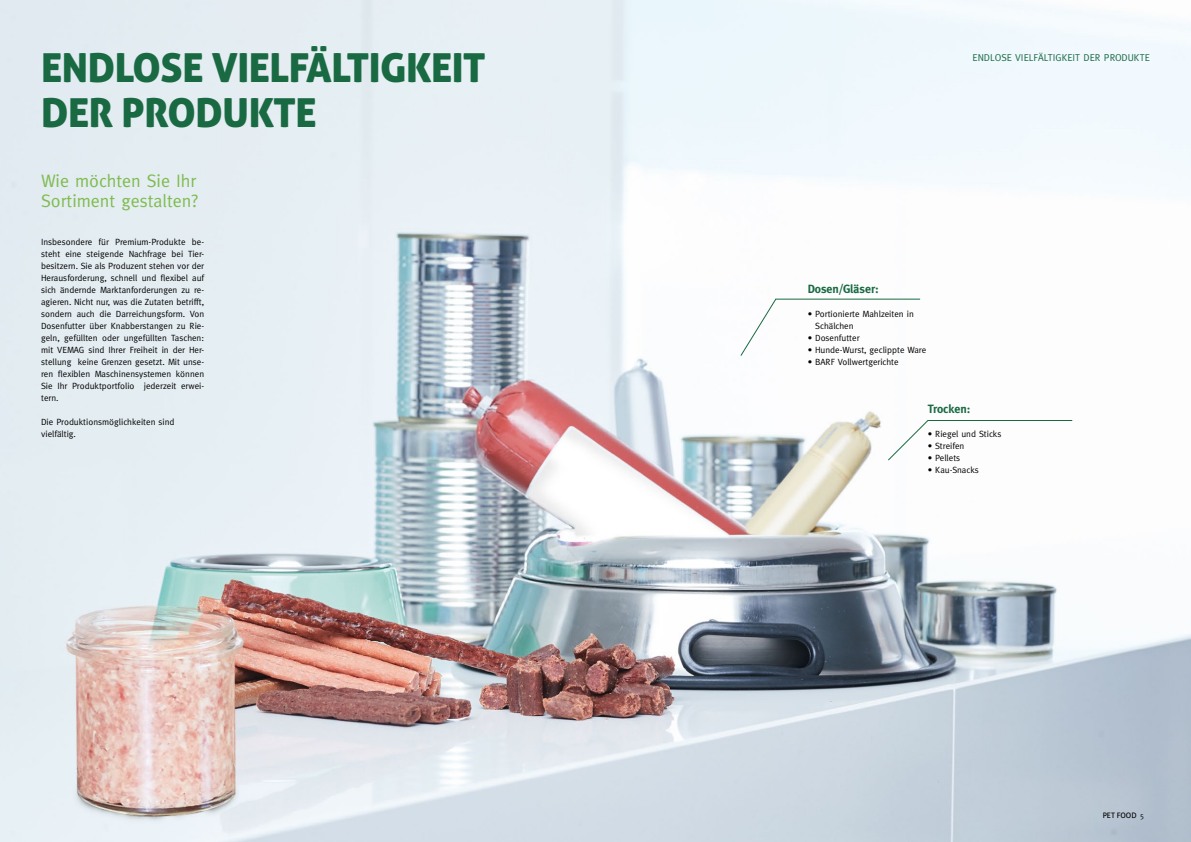
<style>
.page{position:relative;width:1191px;height:842px;background:#fff}
.page>*{position:absolute;margin:0;border:0;box-sizing:border-box;transform-origin:0 0}
.t1{font:40px/45px "Aller Display";letter-spacing:-.01em;color:#196a42}
.t2{font:18px/20px "Meta";color:#7fbc4f}
.t3{font:700 12px "Meta";color:#196a42}
.t4{font:10px "Meta";color:#196a42}
.t5{font:9px/12px "Meta";color:#000}
.t6{font:7.5px "Aller";color:#000}
.s1{font-family:"Meta"}
</style>
<div class="page">
<img style="left:0;top:0;width:1191px;height:842px">
<hr style="left:927px;top:420px;width:145px;height:1px;background:#196a42">
<svg style="left:887px;top:419px;width:42px;height:42px"></svg>
<svg style="left:739px;top:297px;width:38px;height:60px"></svg>
<hr style="left:775px;top:299px;width:145px;height:1px;background:#196a42">
<h1 class="t1" style="left:41px;top:45px;width:446px">ENDLOSE VIELFÄLTIGKEIT<br>DER PRODUKTE</h1>
<h2 class="t2" style="left:41px;top:171px;width:158px">Wie möchten Sie Ihr<br>Sortiment gestalten?</h2>
<p class="t5" style="left:41px;top:236px;width:165px;text-align:justify">Insbesondere für Premium-Produkte be&shy;steht eine steigende Nachfrage bei Tier&shy;besitzern. Sie als Produzent stehen vor der Herausforderung, schnell und flexibel auf sich ändernde Marktanforderungen zu re&shy;agieren. Nicht nur, was die Zutaten betrifft, sondern auch die Darreichungsform. Von Dosenfutter über Knabberstangen zu Rie&shy;geln, gefüllten oder ungefüllten Taschen: mit VEMAG sind Ihrer Freiheit in der Her&shy;stellung keine Grenzen gesetzt. Mit unse&shy;ren flexiblen Maschinensystemen können Sie Ihr Produktportfolio jederzeit erwei&shy;tern.</p>
<p class="t5" style="left:41px;top:416px;width:135px">Die Produktionsmöglichkeiten sind vielfältig.</p>
<p class="t4" style="left:972px;top:52px;width:179px">ENDLOSE VIELFÄLTIGKEIT DER PRODUKTE</p>
<h3 class="t3" style="left:807px;top:282px;width:73px">Dosen/Gläser:</h3>
<p class="t5" style="left:815px;top:308px;width:100px;text-indent:-7px">• Portionierte Mahlzeiten in<br>Schälchen</p>
<p class="t5" style="left:807px;top:332px;width:53px">• Dosenfutter</p>
<p class="t5" style="left:807px;top:344px;width:120px">• Hunde-Wurst, geclippte Ware</p>
<p class="t5" style="left:807px;top:356px;width:92px">• BARF Vollwertgerichte</p>
<h3 class="t3" style="left:927px;top:402px;width:44px">Trocken:</h3>
<p class="t5" style="left:927px;top:428px;width:75px">• Riegel und Sticks</p>
<p class="t5" style="left:927px;top:440px;width:38px">• Streifen</p>
<p class="t5" style="left:927px;top:452px;width:34px">• Pellets</p>
<p class="t5" style="left:927px;top:464px;width:53px">• Kau-Snacks</p>
<p class="t6" style="left:1102px;top:811px;width:43px">PET FOOD <span class="s1">5</span></p>
</div>
